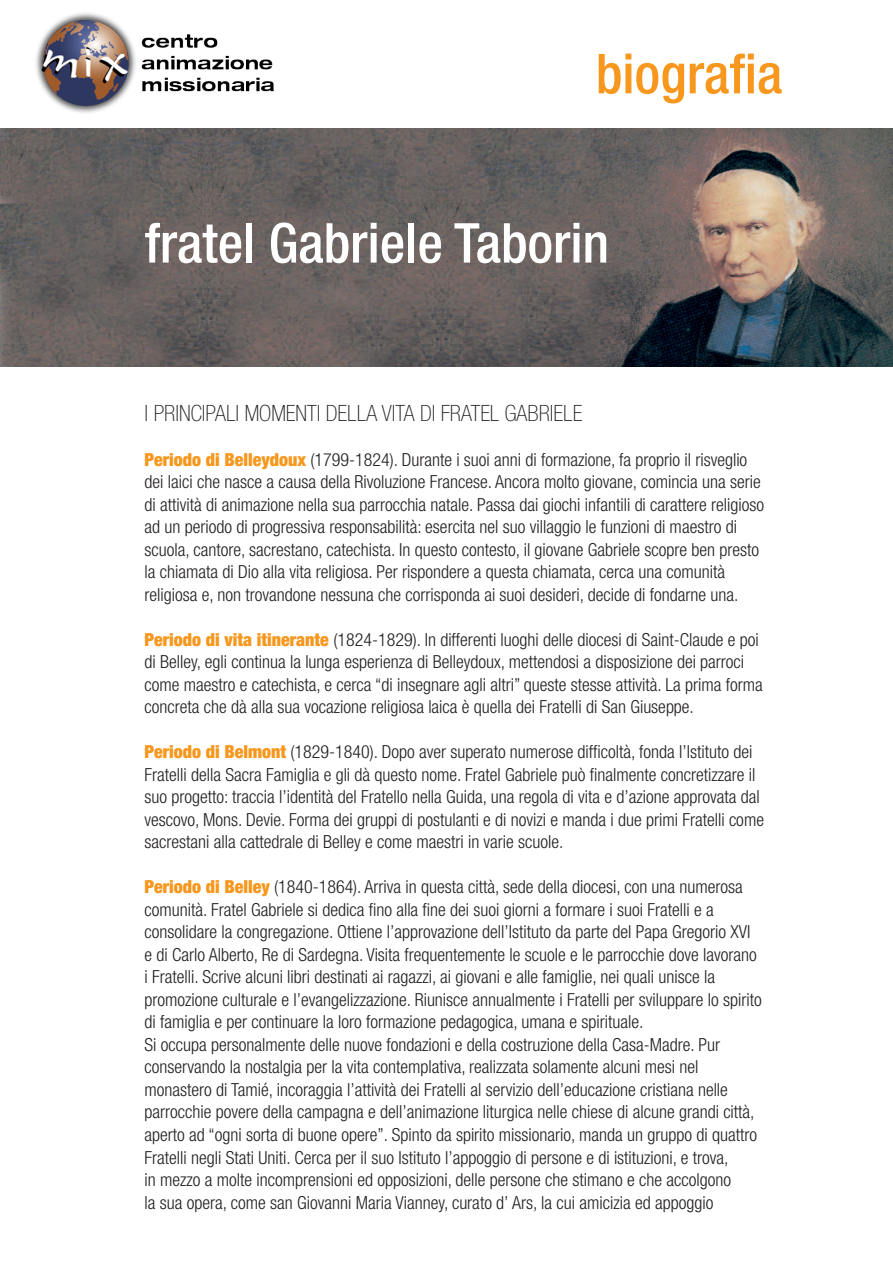
<style>
.page{position:relative;width:893px;height:1263px;background:#fff}
.page>*{position:absolute;margin:0;border:0;box-sizing:border-box;transform-origin:0 0}
.t1{font:500 condensed 55.05px "Helvetica Neue LT Std";color:#fff}
.t2{font:500 condensed 55.05px "Helvetica Neue LT Std";color:#f7971d}
.t3{font:100 condensed 22.5px "Helvetica Neue LT Std";color:#231f20}
.t4{font:300 condensed 18px/22.5px "Helvetica Neue LT Std";color:#231f20}
.s1{font-weight:900;color:#f7971d}
</style>
<div class="page">
<img style="left:36px;top:13px;width:238px;height:100px">
<img style="left:0;top:129px;width:893px;height:238px">
<h1 class="t2" style="left:596px;top:41px;width:188px">biografia</h1>
<h1 class="t1" style="left:145px;top:210px;width:466px">fratel Gabriele Taborin</h1>
<p class="t3" style="left:145px;top:400px;width:439px">I PRINCIPALI MOMENTI DELLA VITA DI FRATEL GABRIELE</p>
<p class="t4" style="left:145px;top:448px;width:621px"><span class="s1">Periodo di Belleydoux</span> (1799-1824). Durante i suoi anni di formazione, fa proprio il risveglio dei laici che nasce a causa della Rivoluzione Francese. Ancora molto giovane, comincia una serie di attività di animazione nella sua parrocchia natale. Passa dai giochi infantili di carattere religioso ad un periodo di progressiva responsabilità: esercita nel suo villaggio le funzioni di maestro di scuola, cantore, sacrestano, catechista. In questo contesto, il giovane Gabriele scopre ben presto la chiamata di Dio alla vita religiosa. Per rispondere a questa chiamata, cerca una comunità religiosa e, non trovandone nessuna che corrisponda ai suoi desideri, decide di fondarne una.</p>
<p class="t4" style="left:145px;top:628px;width:620px"><span class="s1">Periodo di vita itinerante</span> (1824-1829). In differenti luoghi delle diocesi di Saint-Claude e poi di Belley, egli continua la lunga esperienza di Belleydoux, mettendosi a disposizione dei parroci come maestro e catechista, e cerca “di insegnare agli altri” queste stesse attività. La prima forma concreta che dà alla sua vocazione religiosa laica è quella dei Fratelli di San Giuseppe.</p>
<p class="t4" style="left:145px;top:741px;width:621px"><span class="s1">Periodo di Belmont</span> (1829-1840). Dopo aver superato numerose difficoltà, fonda l’Istituto dei Fratelli della Sacra Famiglia e gli dà questo nome. Fratel Gabriele può finalmente concretizzare il suo progetto: traccia l’identità del Fratello nella Guida, una regola di vita e d’azione approvata dal vescovo, Mons. Devie. Forma dei gruppi di postulanti e di novizi e manda i due primi Fratelli come sacrestani alla cattedrale di Belley e come maestri in varie scuole.</p>
<p class="t4" style="left:145px;top:876px;width:619px"><span class="s1">Periodo di Belley</span> (1840-1864). Arriva in questa città, sede della diocesi, con una numerosa comunità. Fratel Gabriele si dedica fino alla fine dei suoi giorni a formare i suoi Fratelli e a consolidare la congregazione. Ottiene l’approvazione dell’Istituto da parte del Papa Gregorio XVI e di Carlo Alberto, Re di Sardegna. Visita frequentemente le scuole e le parrocchie dove lavorano i Fratelli. Scrive alcuni libri destinati ai ragazzi, ai giovani e alle famiglie, nei quali unisce la promozione culturale e l’evangelizzazione. Riunisce annualmente i Fratelli per sviluppare lo spirito di famiglia e per continuare la loro formazione pedagogica, umana e spirituale.<br>Si occupa personalmente delle nuove fondazioni e della costruzione della Casa-Madre. Pur conservando la nostalgia per la vita contemplativa, realizzata solamente alcuni mesi nel monastero di Tamié, incoraggia l’attività dei Fratelli al servizio dell’educazione cristiana nelle parrocchie povere della campagna e dell’animazione liturgica nelle chiese di alcune grandi città, aperto ad “ogni sorta di buone opere”. Spinto da spirito missionario, manda un gruppo di quattro Fratelli negli Stati Uniti. Cerca per il suo Istituto l’appoggio di persone e di istituzioni, e trova,<br>in mezzo a molte incomprensioni ed opposizioni, delle persone che stimano e che accolgono<br>la sua opera, come san Giovanni Maria Vianney, curato d’ Ars, la cui amicizia ed appoggio</p>
</div>
